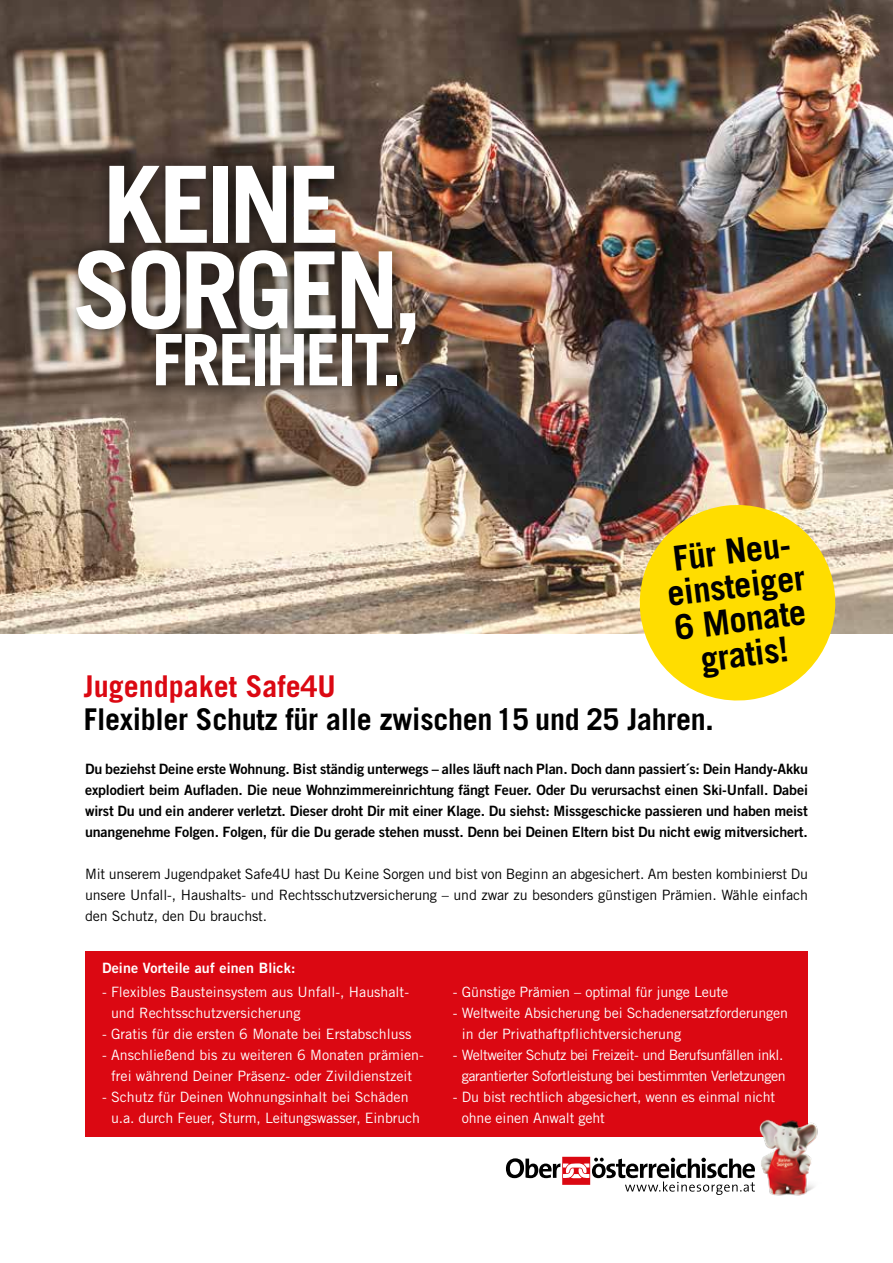
<style>
.page{position:relative;width:893px;height:1263px;background:#fff}
.page>*{position:absolute;margin:0;border:0;box-sizing:border-box;transform-origin:0 0}
.t1{font:700 106.65px/85.5px "Trade Gothic LT Pro";letter-spacing:-.055em;color:#fff}
.t2{font:700 71.1px "Trade Gothic LT Pro";letter-spacing:-.05em;color:#fff}
.t3{font:700 34.5px/34.5px "Trade Gothic LT Pro";color:#000;text-align:center}
.t4{font:700 30px "Trade Gothic LT Pro";letter-spacing:-.01em;color:#000}
.t5{font:700 30px "Trade Gothic LT Pro";color:#db0812}
.t6{font:14.25px/21px "Trade Gothic LT Pro";letter-spacing:-.01em;color:#fff}
.t7{font:14.25px/21px "Trade Gothic LT Pro Bd 2";letter-spacing:-.01em;color:#000;text-align:justify}
.t8{font:14.25px/21px "Trade Gothic LT Pro";letter-spacing:-.01em;color:#000;text-align:justify}
.t9{font:14.25px/21px "Trade Gothic LT Pro";letter-spacing:-.03em;color:#fff;text-align:right}
.t10{font:14.25px "Trade Gothic LT Pro Bd 2";letter-spacing:.01em;color:#fff}
</style>
<div class="page">
<div style="left:85px;top:951px;width:723px;height:186px;background:#db0812"></div>
<img style="left:0;top:0;width:893px;height:633px">
<img style="left:759px;top:1119px;width:59px;height:77px">
<div style="left:562px;top:1157px;width:28px;height:28px;background:#db0812"></div>
<svg style="left:506px;top:1158px;width:249px;height:37px"></svg>
<div style="left:62px;top:150px;width:374px;height:257px;background:#000;opacity:.75"></div>
<svg style="left:634px;top:499px;width:207px;height:202px;background:#f6d836"></svg>
<h1 class="t1" style="left:73px;top:160px;width:351px">KEINE<br>SORGEN,</h1>
<h2 class="t2" style="left:152px;top:316px;width:251px">FREIHEIT.</h2>
<h3 class="t3" style="left:661px;top:542px;width:140px;rotate:-7deg">Für Neu&shy;einsteiger<br>6 Monate gratis!</h3>
<h3 class="t5" style="left:84px;top:668px;width:253px">Jugendpaket Safe4U</h3>
<h3 class="t4" style="left:84px;top:701px;width:631px">Flexibler Schutz für alle zwischen 15 und 25 Jahren.</h3>
<p class="t7" style="left:85px;top:758px;width:724px">Du beziehst Deine erste Wohnung. Bist ständig unterwegs – alles läuft nach Plan. Doch dann passiert´s: Dein Handy-Akku explodiert beim Aufladen. Die neue Wohnzimmereinrichtung fängt Feuer. Oder Du verursachst einen Ski-Unfall. Dabei wirst Du und ein anderer verletzt. Dieser droht Dir mit einer Klage. Du siehst: Missgeschicke passieren und haben meist unangenehme Folgen. Folgen, für die Du gerade stehen musst. Denn bei Deinen Eltern bist Du nicht ewig mitversichert.</p>
<p class="t8" style="left:85px;top:863px;width:724px">Mit unserem Jugendpaket Safe4U hast Du Keine Sorgen und bist von Beginn an abgesichert. Am besten kombinierst Du unsere Unfall-, Haushalts- und Rechtsschutzversicherung – und zwar zu besonders günstigen Prämien. Wähle einfach den Schutz, den Du brauchst.</p>
<p class="t10" style="left:102px;top:959px;width:195px">Deine Vorteile auf einen Blick:</p>
<p class="t6" style="left:111px;top:981px;width:300px;text-indent:-9px">- Flexibles Bausteinsystem aus Unfall-, Haushalt&shy;und Rechtsschutzversicherung</p>
<p class="t6" style="left:102px;top:1023px;width:311px">- Gratis für die ersten 6 Monate bei Erstabschluss</p>
<p class="t6" style="left:102px;top:1044px;width:323px;text-align:center">- Anschließend bis zu weiteren 6 Monaten prämien&shy;frei während Deiner Präsenz- oder Zivildienstzeit</p>
<p class="t6" style="left:111px;top:1086px;width:311px;text-indent:-9px">- Schutz für Deinen Wohnungsinhalt bei Schäden u.a. durch Feuer, Sturm, Leitungswasser, Einbruch</p>
<p class="t6" style="left:453px;top:981px;width:277px">- Günstige Prämien – optimal für junge Leute</p>
<p class="t6" style="left:462px;top:1002px;width:328px;text-indent:-9px">- Weltweite Absicherung bei Schadenersatzforderungen in der Privathaftpflichtversicherung</p>
<p class="t9" style="left:453px;top:1044px;width:334px">- Weltweiter Schutz bei Freizeit- und Berufsunfällen inkl. garantierter Sofortleistung bei bestimmten Verletzungen</p>
<p class="t6" style="left:462px;top:1086px;width:315px;text-indent:-9px">- Du bist rechtlich abgesichert, wenn es einmal nicht ohne einen Anwalt geht</p>
</div>
